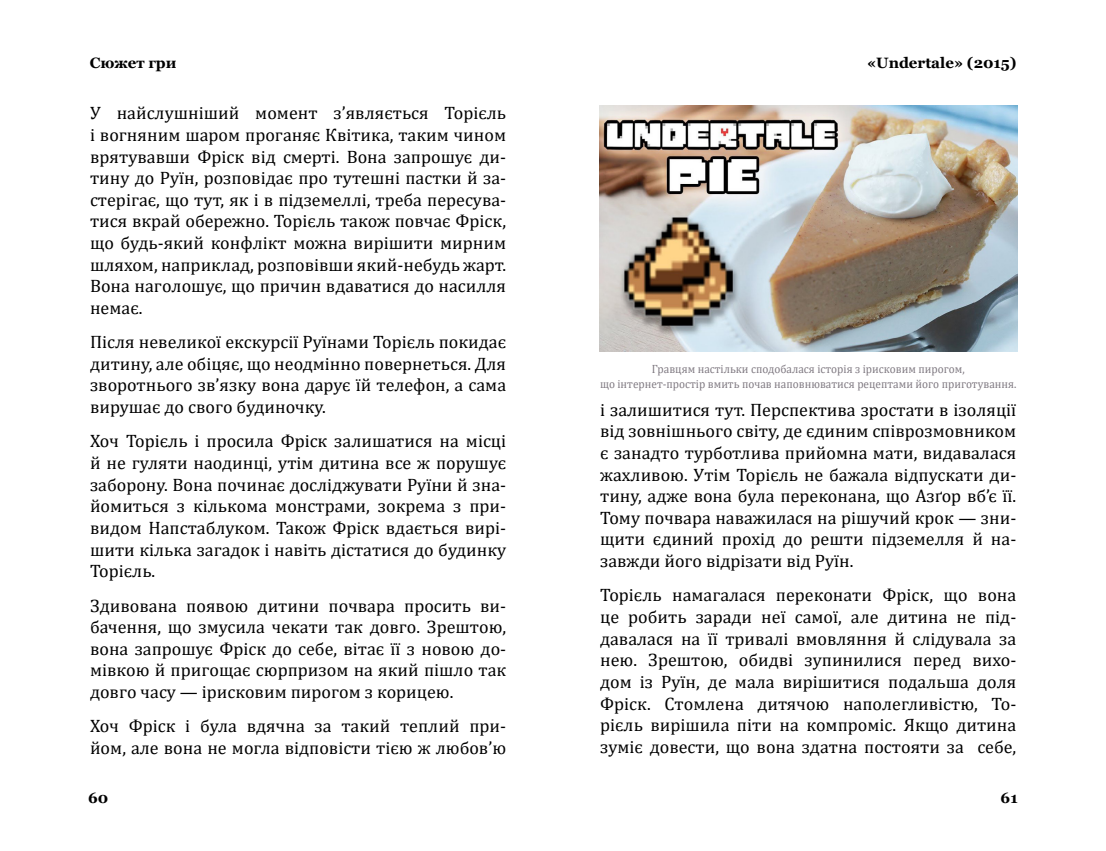
<style>
.page{position:relative;width:1106px;height:851px;background:#fff}
.page>*{position:absolute;margin:0;border:0;box-sizing:border-box;transform-origin:0 0}
.t1{font:18px/21.6px "Cambria";color:#000;text-align:justify}
.t2{font:700 15px "Georgia";color:#000}
.t3{font:12px/14.4px "Cambria";color:#807a82;text-align:center;scale:.94 1}
</style>
<div class="page">
<img style="left:600px;top:105px;width:417px;height:246px">
<p class="t2" style="left:90px;top:53px;width:88px">Сюжет гри</p>
<p class="t1" style="left:90px;top:102px;width:417px">У найслушніший момент з’являється Торієль і вогняним шаром проганяє Квітика, таким чином врятувавши Фріск від смерті. Вона запрошує ди&shy;тину до Руїн, розповідає про тутешні пастки й за&shy;стерігає, що тут, як і в підземеллі, треба пересува&shy;тися вкрай обережно. Торієль також повчає Фріск, що будь-який конфлікт можна вирішити мирним шляхом, наприклад, розповівши який-небудь жарт.<br>Вона наголошує, що причин вдаватися до насилля немає.</p>
<p class="t1" style="left:90px;top:331px;width:417px">Після невеликої екскурсії Руїнами Торієль покидає дитину, але обіцяє, що неодмінно повернеться. Для зворотнього зв’язку вона дарує їй телефон, а сама вирушає до свого будиночку.</p>
<p class="t1" style="left:90px;top:430px;width:418px">Хоч Торієль і просила Фріск залишатися на місці й не гуляти наодинці, утім дитина все ж порушує заборону. Вона починає досліджувати Руїни й зна&shy;йомиться з кількома монстрами, зокрема з при&shy;видом Напстаблуком. Також Фріск вдається вирі&shy;шити кілька загадок і навіть дістатися до будинку Торієль.</p>
<p class="t1" style="left:90px;top:594px;width:417px">Здивована появою дитини почвара просить ви&shy;бачення, що змусила чекати так довго. Зрештою, вона запрошує Фріск до себе, вітає її з новою до&shy;мівкою й пригощає сюрпризом на який пішло так довго часу — ірисковим пирогом з корицею.</p>
<p class="t1" style="left:90px;top:715px;width:417px">Хоч Фріск і була вдячна за такий теплий при&shy;йом, але вона не могла відповісти тією ж любов’ю</p>
<p class="t2" style="left:867px;top:53px;width:151px">«Undertale» (2015)</p>
<p class="t3" style="left:600px;top:362px;width:444px">Гравцям настільки сподобалася історія з ірисковим пирогом,<br>що інтернет-простір вмить почав наповнюватися рецептами його приготування.</p>
<p class="t1" style="left:600px;top:398px;width:418px">і залишитися тут. Перспектива зростати в ізоляції від зовнішнього світу, де єдиним співрозмовником є занадто турботлива прийомна мати, видавалася жахливою. Утім Торієль не бажала відпускати ди&shy;тину, адже вона була переконана, що Азґор вб’є її.<br>Тому почвара наважилася на рішучий крок — зни&shy;щити єдиний прохід до решти підземелля й на&shy;завжди його відрізати від Руїн.</p>
<p class="t1" style="left:600px;top:584px;width:417px">Торієль намагалася переконати Фріск, що вона це робить заради неї самої, але дитина не під&shy;давалася на її тривалі вмовляння й слідувала за нею. Зрештою, обидві зупинилися перед вихо&shy;дом із Руїн, де мала вирішитися подальша доля Фріск. Стомлена дитячою наполегливістю, То&shy;рієль вирішила піти на компроміс. Якщо дитина зуміє довести, що вона здатна постояти за себе,</p>
<p class="t2" style="left:88px;top:787px;width:22px">60</p>
<p class="t2" style="left:1000px;top:787px;width:19px">61</p>
</div>
